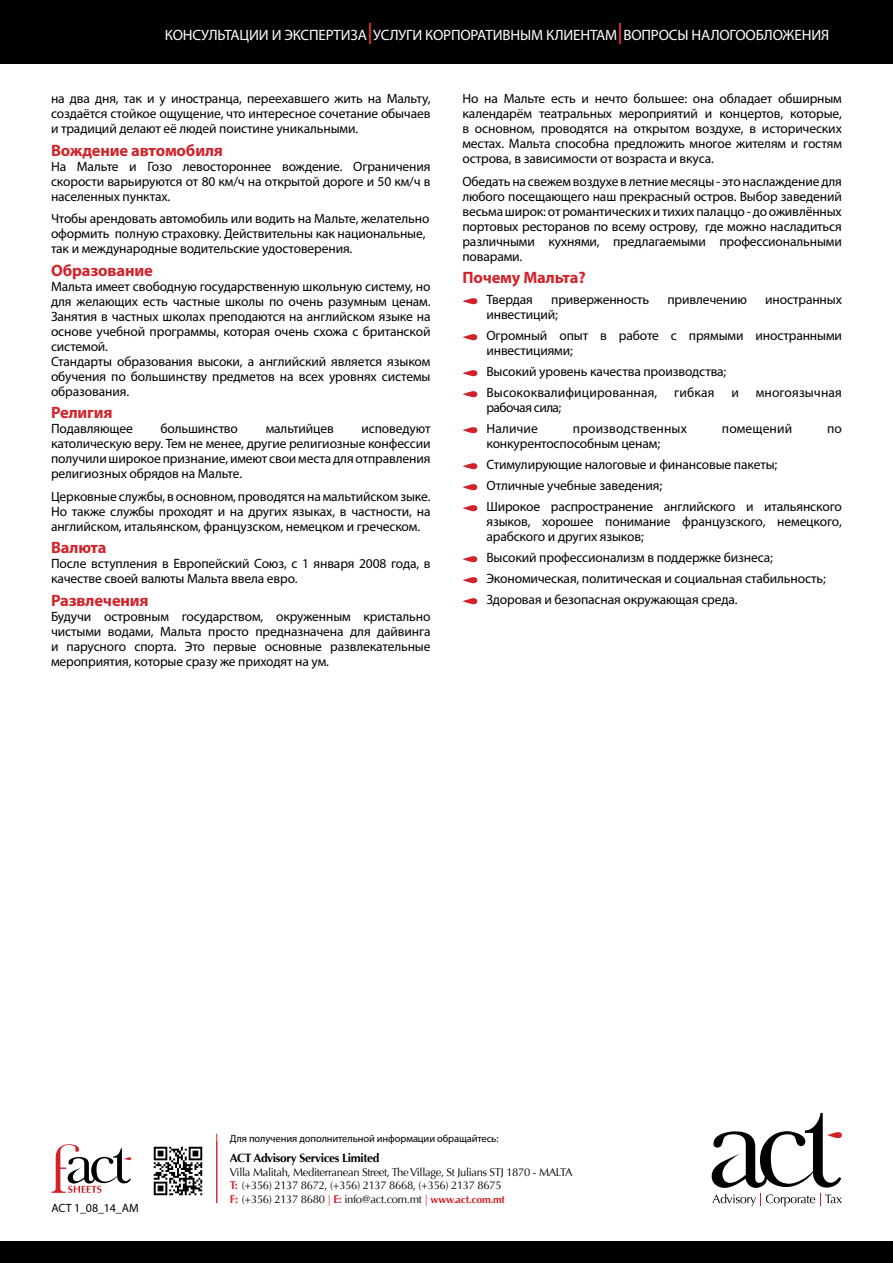
<style>
.page{position:relative;width:893px;height:1263px;background:#fff}
.page>*{position:absolute;margin:0;border:0;box-sizing:border-box;transform-origin:0 0}
.t1{font:700 16.5px "Myriad Pro";letter-spacing:-.01em;color:#d2232a}
.t2{font:15px "Myriad Pro";letter-spacing:-.01em;color:#fff}
.t3{font:13.5px/15px "Myriad Pro";letter-spacing:-.01em;color:#000}
.t4{font:13.5px "Myriad Pro";letter-spacing:.01em;color:#000}
.t5{font:13.5px/21px "Myriad Pro";letter-spacing:-.035em;color:#000}
.t6{font:700 12px "Optima";letter-spacing:-.03em;color:#000}
.t7{font:12px "Myriad Pro";letter-spacing:-.01em;color:#000}
.t8{font:11.25px/13.5px "Optima";letter-spacing:-.03em;color:#000}
.t9{font:10.5px "Myriad Pro";letter-spacing:-.01em;color:#000}
.s1{font-weight:700;color:#d2232a}
.s2{color:#d2232a}
.s3{font-weight:700;font-size:10.5px;color:#d2232a}
</style>
<div class="page">
<div style="left:0;top:0;width:893px;height:64px;background:#000"></div>
<svg style="left:462px;top:298px;width:15px;height:6px"></svg>
<svg style="left:462px;top:334px;width:15px;height:6px"></svg>
<svg style="left:462px;top:370px;width:15px;height:6px"></svg>
<svg style="left:462px;top:391px;width:15px;height:6px"></svg>
<svg style="left:462px;top:427px;width:15px;height:6px"></svg>
<svg style="left:462px;top:463px;width:15px;height:6px"></svg>
<svg style="left:462px;top:484px;width:15px;height:6px"></svg>
<svg style="left:462px;top:505px;width:15px;height:6px"></svg>
<svg style="left:462px;top:556px;width:15px;height:6px"></svg>
<svg style="left:462px;top:577px;width:15px;height:6px"></svg>
<svg style="left:462px;top:598px;width:15px;height:6px"></svg>
<div style="left:0;top:1242px;width:893px;height:21px;background:#000"></div>
<img style="left:153px;top:1146px;width:50px;height:50px">
<svg style="left:52px;top:1144px;width:79px;height:49px"></svg>
<hr style="left:216px;top:1134px;width:1px;height:69px;background:#d2232a">
<svg style="left:712px;top:1113px;width:130px;height:93px"></svg>
<svg style="left:370px;top:24px;width:1px;height:20px"></svg>
<svg style="left:620px;top:24px;width:1px;height:20px"></svg>
<p class="t2" style="left:165px;top:25px;width:666px">КОНСУЛЬТАЦИИ И ЭКСПЕРТИЗА УСЛУГИ КОРПОРАТИВНЫМ КЛИЕНТАМ ВОПРОСЫ НАЛОГООБЛОЖЕНИЯ</p>
<p class="t3" style="left:51px;top:91px;width:381px;text-align:justify">на два дня, так и у иностранца, переехавшего жить на Мальту, создаётся стойкое ощущение, что интересное сочетание обычаев и традиций делают её людей поистине уникальными.</p>
<p class="t1" style="left:51px;top:139px;width:174px">Вождение автомобиля</p>
<p class="t3" style="left:51px;top:158px;width:381px;text-align:justify">На Мальте и Гозо левостороннее вождение. Ограничения скорости варьируются от 80 км/ч на открытой дороге и 50 км/ч в населенных пунктах.</p>
<p class="t3" style="left:51px;top:211px;width:380px">Чтобы арендовать автомобиль или водить на Мальте, желательно оформить полную страховку. Действительны как национальные, так и международные водительские удостоверения.</p>
<p class="t1" style="left:51px;top:259px;width:103px">Образование</p>
<p class="t3" style="left:51px;top:278px;width:381px">Мальта имеет свободную государственную школьную систему, но для желающих есть частные школы по очень разумным ценам.<br>Занятия в частных школах преподаются на английском языке на основе учебной программы, которая очень схожа с британской системой.<br>Стандарты образования высоки, а английский является языком обучения по большинству предметов на всех уровнях системы образования.</p>
<p class="t1" style="left:51px;top:402px;width:63px">Религия</p>
<p class="t3" style="left:51px;top:421px;width:83px">Подавляющее</p>
<p class="t3" style="left:160px;top:421px;width:79px">большинство</p>
<p class="t3" style="left:266px;top:421px;width:70px">мальтийцев</p>
<p class="t3" style="left:51px;top:421px;width:381px;text-align:justify;text-indent:310px">исповедуют католическую веру. Тем не менее, другие религиозные конфессии получили широкое признание, имеют свои места для отправления религиозных обрядов на Мальте.</p>
<p class="t3" style="left:51px;top:488px;width:381px;text-align:justify">Церковные службы, в основном, проводятся на мальтийском зыке.<br>Но также службы проходят и на других языках, в частности, на английском, итальянском, французском, немецком и греческом.</p>
<p class="t1" style="left:51px;top:537px;width:57px">Валюта</p>
<p class="t3" style="left:51px;top:556px;width:381px">После вступления в Европейский Союз, с 1 января 2008 года, в качестве своей валюты Мальта ввела евро.</p>
<p class="t1" style="left:51px;top:589px;width:99px">Развлечения</p>
<p class="t3" style="left:51px;top:608px;width:381px;text-align:justify">Будучи островным государством, окруженным кристально чистыми водами, Мальта просто предназначена для дайвинга и парусного спорта. Это первые основные развлекательные мероприятия, которые сразу же приходят на ум.</p>
<p class="t3" style="left:462px;top:91px;width:381px;text-align:justify">Но на Мальте есть и нечто большее: она обладает обширным календарём театральных мероприятий и концертов, которые, в основном, проводятся на открытом воздухе, в исторических местах. Мальта способна предложить многое жителям и гостям острова, в зависимости от возраста и вкуса.</p>
<p class="t3" style="left:462px;top:173px;width:381px;text-align:justify">Обедать на свежем воздухе в летние месяцы - это наслаждение для любого посещающего наш прекрасный остров. Выбор заведений весьма широк: от романтических и тихих палаццо - до оживлённых портовых ресторанов по всему острову, где можно насладиться различными кухнями, предлагаемыми профессиональными поварами.</p>
<p class="t1" style="left:462px;top:267px;width:125px">Почему Мальта?</p>
<p class="t3" style="left:486px;top:292px;width:48px">Твердая</p>
<p class="t3" style="left:551px;top:292px;width:100px">приверженность</p>
<p class="t3" style="left:667px;top:292px;width:81px">привлечению</p>
<p class="t3" style="left:765px;top:292px;width:78px">иностранных</p>
<p class="t3" style="left:486px;top:304px;width:357px;line-height:21px">инвестиций;<br>Огромный опыт в работе с прямыми иностранными</p>
<p class="t3" style="left:486px;top:340px;width:241px;line-height:21px">инвестициями;<br>Высокий уровень качества производства;<br>Высококвалифицированная,</p>
<p class="t3" style="left:674px;top:385px;width:42px">гибкая</p>
<p class="t3" style="left:731px;top:385px;width:9px">и</p>
<p class="t4" style="left:756px;top:384px;width:88px">многоязычная</p>
<p class="t5" style="left:486px;top:397px;width:76px">рабочая сила;<br>Наличие</p>
<p class="t4" style="left:573px;top:420px;width:116px">производственных</p>
<p class="t4" style="left:722px;top:420px;width:72px">помещений</p>
<p class="t3" style="left:827px;top:421px;width:16px">по</p>
<p class="t3" style="left:486px;top:433px;width:357px;line-height:21px">конкурентоспособным ценам;<br>Стимулирующие налоговые и финансовые пакеты;<br>Отличные учебные заведения;<br>Широкое распространение английского и итальянского</p>
<p class="t3" style="left:486px;top:514px;width:357px">языков, хорошее понимание французского, немецкого, арабского и других языков;</p>
<p class="t3" style="left:486px;top:547px;width:341px;line-height:21px">Высокий профессионализм в поддержке бизнеса;<br>Экономическая, политическая и социальная стабильность;<br>Здоровая и безопасная окружающая среда.</p>
<p class="t7" style="left:52px;top:1200px;width:89px">ACT 1_08_14_AM</p>
<p class="t9" style="left:230px;top:1132px;width:270px">Для получения дополнительной информации обращайтесь:</p>
<p class="t6" style="left:230px;top:1151px;width:151px">ACT Advisory Services Limited</p>
<p class="t8" style="left:230px;top:1165px;width:344px">Villa Malitah, Mediterranean Street, The Village, St Julians STJ 1870 - MALTA<br><span class="s1">T:</span> (+356) 2137 8672, (+356) 2137 8668, (+356) 2137 8675<br><span class="s1">F:</span> (+356) 2137 8680 <span class="s2">|</span> <span class="s1">E:</span> info@act.com.mt <span class="s2">|</span> <span class="s3">www.act.com.mt</span></p>
</div>
